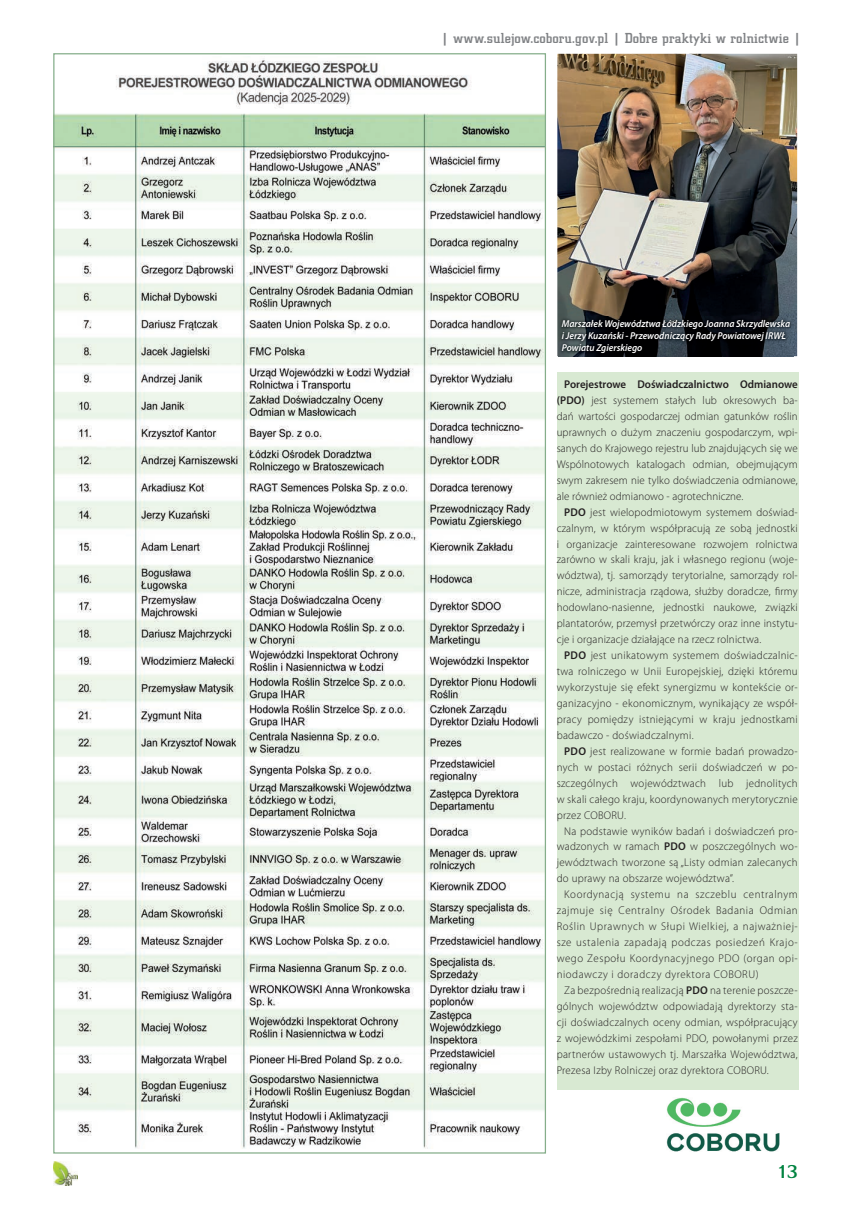
<style>
.page{position:relative;width:851px;height:1205px;background:#fff}
.page>*{position:absolute;margin:0;border:0;box-sizing:border-box;transform-origin:0 0}
.t1{font:700 17.5px "Altrincham";color:#008340}
.t2{font:500 15px "City DEE";letter-spacing:.01em;color:#808285}
.t3{font:300 11.25px/16px "Myriad Pro";letter-spacing:.025em;color:#231f20;text-align:justify}
.t4{font:italic 600 10px/12px "Myriad Pro";color:#fff;scale:.95 1}
.s1{font-weight:600}
</style>
<div class="page">
<img style="left:53px;top:1161px;width:25px;height:24px">
<div style="left:556px;top:372px;width:242px;height:718px;background:#d8e9d2"></div>
<img style="left:55px;top:60px;width:489px;height:1088px">
<img style="left:666px;top:1097px;width:113px;height:55px">
<img style="left:557px;top:54px;width:240px;height:302px">
<img style="left:558px;top:316px;width:235px;height:41px">
<h2 class="t2" style="left:441px;top:30px;width:361px">| www.sulejow.coboru.gov.pl | Dobre praktyki w rolnictwie |</h2>
<p class="t4" style="left:561px;top:317px;width:242px">Marszałek Województwa Łódzkiego Joanna Skrzydlewska i Jerzy Kuzański - Przewodniczący Rady Powiatowej IRWŁ<br>Powiatu Zgierskiego</p>
<p class="t3" style="left:556px;top:376px;width:242px;text-indent:7px"><span class="s1">Porejestrowe Doświadczalnictwo Odmianowe (PDO)</span> jest systemem stałych lub okresowych ba&shy;dań wartości gospodarczej odmian gatunków roślin uprawnych o dużym znaczeniu gospodarczym, wpi&shy;sanych do Krajowego rejestru lub znajdujących się we Wspólnotowych katalogach odmian, obejmującym swym zakresem nie tylko doświadczenia odmianowe, ale również odmianowo - agrotechniczne.</p>
<p class="t3" style="left:556px;top:504px;width:242px;text-indent:7px"><span class="s1">PDO</span> jest wielopodmiotowym systemem doświad&shy;czalnym, w którym współpracują ze sobą jednostki i organizacje zainteresowane rozwojem rolnictwa zarówno w skali kraju, jak i własnego regionu (woje&shy;wództwa), tj. samorządy terytorialne, samorządy rol&shy;nicze, administracja rządowa, służby doradcze, firmy hodowlano-nasienne, jednostki naukowe, związki plantatorów, przemysł przetwórczy oraz inne instytu&shy;cje i organizacje działające na rzecz rolnictwa.</p>
<p class="t3" style="left:556px;top:647px;width:242px;text-indent:7px"><span class="s1">PDO</span> jest unikatowym systemem doświadczalnic&shy;twa rolniczego w Unii Europejskiej, dzięki któremu wykorzystuje się efekt synergizmu w kontekście or&shy;ganizacyjno - ekonomicznym, wynikający ze współ&shy;pracy pomiędzy istniejącymi w kraju jednostkami badawczo - doświadczalnymi.</p>
<p class="t3" style="left:556px;top:743px;width:242px;text-indent:7px"><span class="s1">PDO</span> jest realizowane w formie badań prowadzo&shy;nych w postaci różnych serii doświadczeń w po&shy;szczególnych województwach lub jednolitych w skali całego kraju, koordynowanych merytorycznie przez COBORU.</p>
<p class="t3" style="left:556px;top:823px;width:242px;text-indent:7px">Na podstawie wyników badań i doświadczeń pro&shy;wadzonych w ramach <span class="s1">PDO</span> w poszczególnych wo&shy;jewództwach tworzone są „Listy odmian zalecanych do uprawy na obszarze województwa”.</p>
<p class="t3" style="left:556px;top:887px;width:242px;text-indent:7px">Koordynacją systemu na szczeblu centralnym zajmuje się Centralny Ośrodek Badania Odmian Roślin Uprawnych w Słupi Wielkiej, a najważniej&shy;sze ustalenia zapadają podczas posiedzeń Krajo&shy;wego Zespołu Koordynacyjnego PDO (organ opi&shy;niodawczy i doradczy dyrektora COBORU)</p>
<p class="t3" style="left:556px;top:982px;width:242px;text-indent:8px">Za bezpośrednią realizacją <span class="s1">PDO</span> na terenie poszcze&shy;gólnych województw odpowiadają dyrektorzy sta&shy;cji doświadczalnych oceny odmian, współpracujący z wojewódzkimi zespołami PDO, powołanymi przez partnerów ustawowych tj. Marszałka Województwa, Prezesa Izby Rolniczej oraz dyrektora COBORU.</p>
<h1 class="t1" style="left:776px;top:1161px;width:23px">13</h1>
</div>
